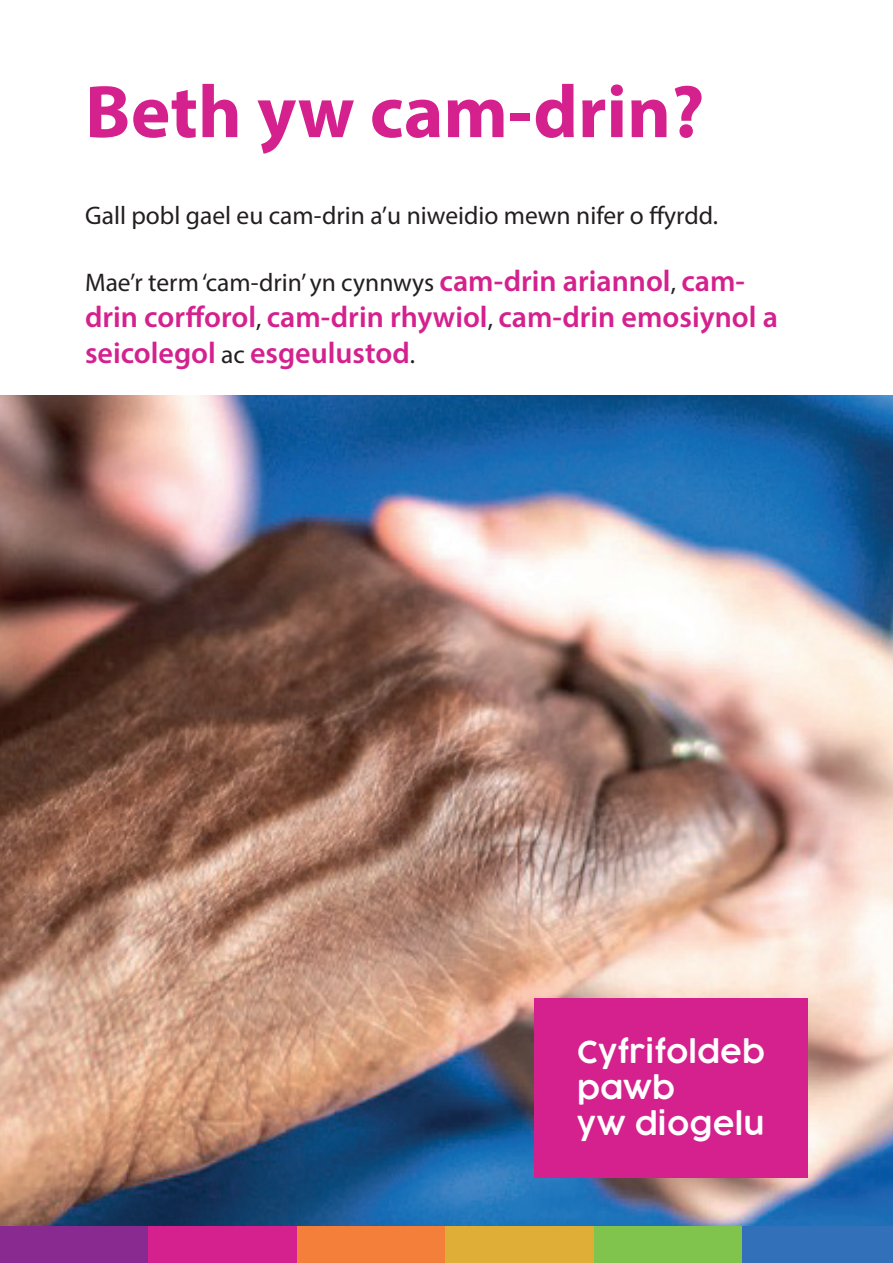
<style>
.page{position:relative;width:893px;height:1263px;background:#fff}
.page>*{position:absolute;margin:0;border:0;box-sizing:border-box;transform-origin:0 0}
.t1{font:700 75px "Myriad Pro";color:#d4218e}
.t2{font:600 30px/36px "Myriad Pro";color:#d4218e}
.t3{font:600 30px/36px "COCOGOOSE";color:#fff}
.t4{font:25.5px "Myriad Pro";color:#231f20}
.s1{font-weight:600;font-size:30px;color:#d4218e}
.s2{font-weight:400;font-size:25.5px;color:#231f20}
</style>
<div class="page">
<img style="left:0;top:395px;width:893px;height:832px">
<div style="left:535px;top:998px;width:273px;height:180px;background:#d4218e"></div>
<div style="left:0;top:1227px;width:150px;height:36px;background:#892a90"></div>
<div style="left:149px;top:1227px;width:150px;height:36px;background:#d4218e"></div>
<div style="left:297px;top:1227px;width:150px;height:36px;background:#f37f3a"></div>
<div style="left:446px;top:1227px;width:150px;height:36px;background:#deae36"></div>
<div style="left:594px;top:1227px;width:150px;height:36px;background:#80c44e"></div>
<div style="left:743px;top:1227px;width:150px;height:36px;background:#3271b9"></div>
<p class="t1" style="left:85px;top:63px;width:621px">Beth yw cam-drin?</p>
<p class="t4" style="left:85px;top:200px;width:635px">Gall pobl gael eu cam-drin a’u niweidio mewn nifer o ffyrdd.</p>
<p class="t4" style="left:85px;top:267px;width:661px">Mae’r term ‘cam-drin’ yn cynnwys <span class="s1">cam-drin ariannol</span>, <span class="s1">cam-</span></p>
<p class="t2" style="left:85px;top:298px;width:694px">drin corfforol<span class="s2">,</span> cam-drin rhywiol<span class="s2">,</span> cam-drin emosiynol a seicolegol <span class="s2">ac</span> esgeulustod<span class="s2">.</span></p>
<p class="t3" style="left:577px;top:1035px;width:190px">Cyfrifoldeb pawb<br>yw diogelu</p>
</div>
